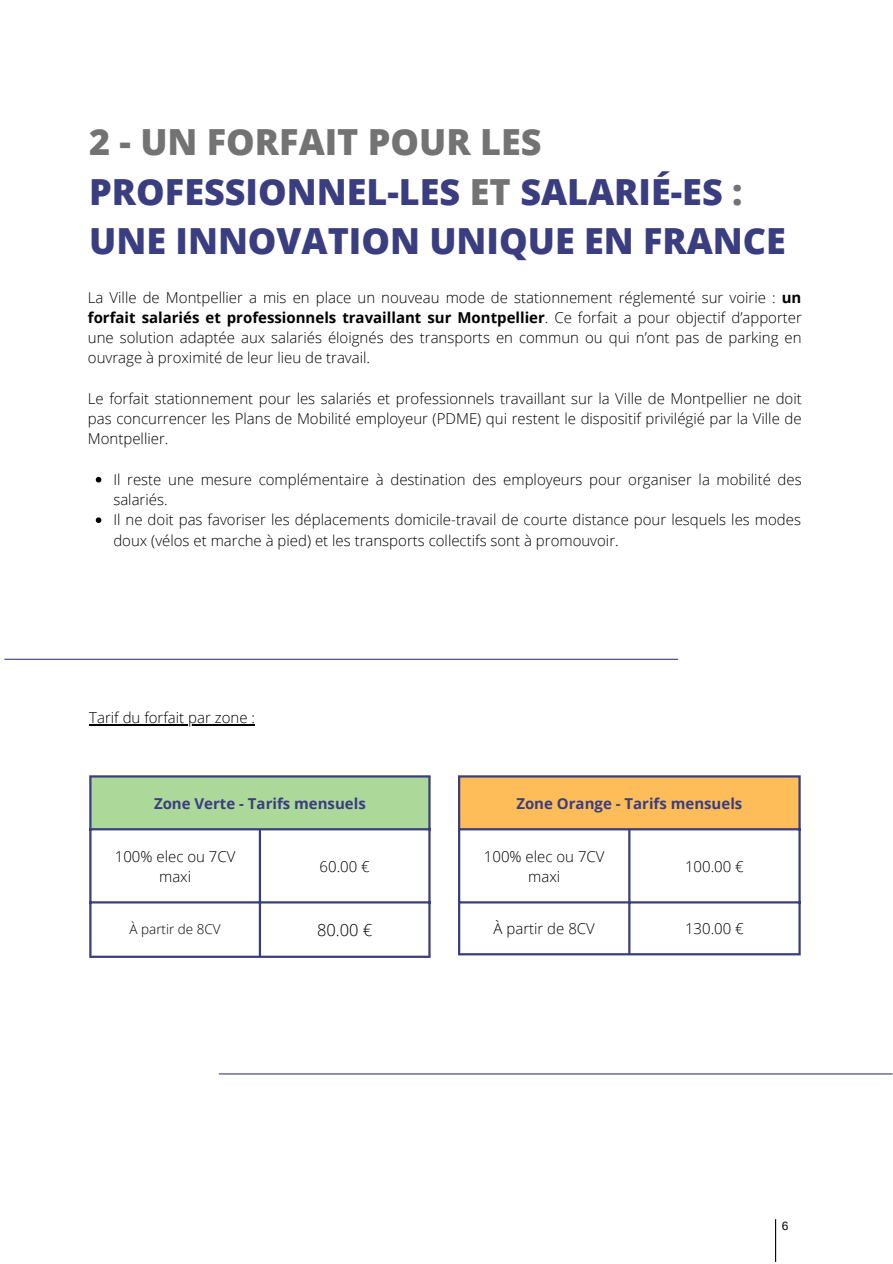
<style>
.page{position:relative;width:893px;height:1264px;background:#fff}
.page>*{position:absolute;margin:0;border:0;box-sizing:border-box;transform-origin:0 0}
.t1{font:800 36px/49.5px "Open Sans";color:#3a3d7f}
.t2{font:300 16.5px "Open Sans";color:#000}
.t3{font:300 15px/20.2px "Open Sans";color:#000;text-align:center}
.t4{font:700 15px "Open Sans";color:#3a3d7f}
.t5{font:300 13.5px "Open Sans";color:#000}
.t6{font:12px "Arimo";color:#000}
.s1{color:#737373}
.s2{font-weight:700}
</style>
<div class="page">
<hr style="left:775px;top:1219px;width:1px;height:42px;background:#000">
<div style="left:90px;top:776px;width:339px;height:53px;background:#acd899"></div>
<hr style="left:89px;top:777px;width:2px;height:178px;background:#3a3d7f">
<hr style="left:259px;top:830px;width:2px;height:125px;background:#3a3d7f">
<hr style="left:428px;top:777px;width:2px;height:178px;background:#3a3d7f">
<hr style="left:89px;top:775px;width:341px;height:2px;background:#3a3d7f">
<hr style="left:89px;top:828px;width:341px;height:2px;background:#3a3d7f">
<hr style="left:89px;top:901px;width:341px;height:2px;background:#3a3d7f">
<hr style="left:89px;top:955px;width:341px;height:2px;background:#3a3d7f">
<svg style="left:96px;top:477px;width:5px;height:5px"></svg>
<svg style="left:96px;top:517px;width:5px;height:6px"></svg>
<div style="left:459px;top:776px;width:340px;height:53px;background:#ffbd59"></div>
<hr style="left:458px;top:777px;width:2px;height:176px;background:#3a3d7f">
<hr style="left:628px;top:830px;width:2px;height:123px;background:#3a3d7f">
<hr style="left:798px;top:777px;width:2px;height:176px;background:#3a3d7f">
<hr style="left:458px;top:775px;width:342px;height:2px;background:#3a3d7f">
<hr style="left:458px;top:828px;width:342px;height:2px;background:#3a3d7f">
<hr style="left:458px;top:901px;width:342px;height:2px;background:#3a3d7f">
<hr style="left:458px;top:953px;width:342px;height:2px;background:#3a3d7f">
<hr style="left:4px;top:658px;width:674px;height:2px;background:#3a3d7f">
<hr style="left:219px;top:1073px;width:673px;height:1px;background:#3a3d7f">
<hr style="left:89px;top:724px;width:166px;height:1px;background:#000">
<h1 class="t1" style="left:89px;top:116px;width:698px"><span class="s1">2 - UN FORFAIT POUR LES<br></span>PROFESSIONNEL-LES <span class="s1">ET</span> SALARIÉ-ES <span class="s1">:<br></span>UNE INNOVATION UNIQUE EN FRANCE</h1>
<p class="t3" style="left:88px;top:286px;width:715px;text-align:justify">La Ville de Montpellier a mis en place un nouveau mode de stationnement réglementé sur voirie : <span class="s2">un forfait salariés et professionnels travaillant sur Montpellier</span>. Ce forfait a pour objectif d’apporter une solution adaptée aux salariés éloignés des transports en commun ou qui n’ont pas de parking en ouvrage à proximité de leur lieu de travail.</p>
<p class="t3" style="left:88px;top:388px;width:715px;text-align:justify">Le forfait stationnement pour les salariés et professionnels travaillant sur la Ville de Montpellier ne doit pas concurrencer les Plans de Mobilité employeur (PDME) qui restent le dispositif privilégié par la Ville de Montpellier.</p>
<p class="t3" style="left:113px;top:469px;width:689px;text-align:left">Il reste une mesure complémentaire à destination des employeurs pour organiser la mobilité des salariés.<br>Il ne doit pas favoriser les déplacements domicile-travail de courte distance pour lesquels les modes doux (vélos et marche à pied) et les transports collectifs sont à promouvoir.</p>
<p class="t3" style="left:89px;top:707px;width:167px">Tarif du forfait par zone :</p>
<p class="t4" style="left:154px;top:793px;width:213px">Zone Verte - Tarifs mensuels</p>
<p class="t3" style="left:115px;top:846px;width:122px">100% elec ou 7CV maxi</p>
<p class="t3" style="left:319px;top:856px;width:52px">60.00 €</p>
<p class="t5" style="left:129px;top:919px;width:93px">À partir de 8CV</p>
<p class="t2" style="left:317px;top:918px;width:57px">80.00 €</p>
<p class="t4" style="left:516px;top:793px;width:227px">Zone Orange - Tarifs mensuels</p>
<p class="t3" style="left:484px;top:846px;width:122px">100% elec ou 7CV maxi</p>
<p class="t3" style="left:685px;top:856px;width:60px">100.00 €</p>
<p class="t3" style="left:493px;top:917px;width:103px">À partir de 8CV</p>
<p class="t3" style="left:685px;top:917px;width:60px">130.00 €</p>
<p class="t6" style="left:781px;top:1218px;width:8px">6</p>
</div>
